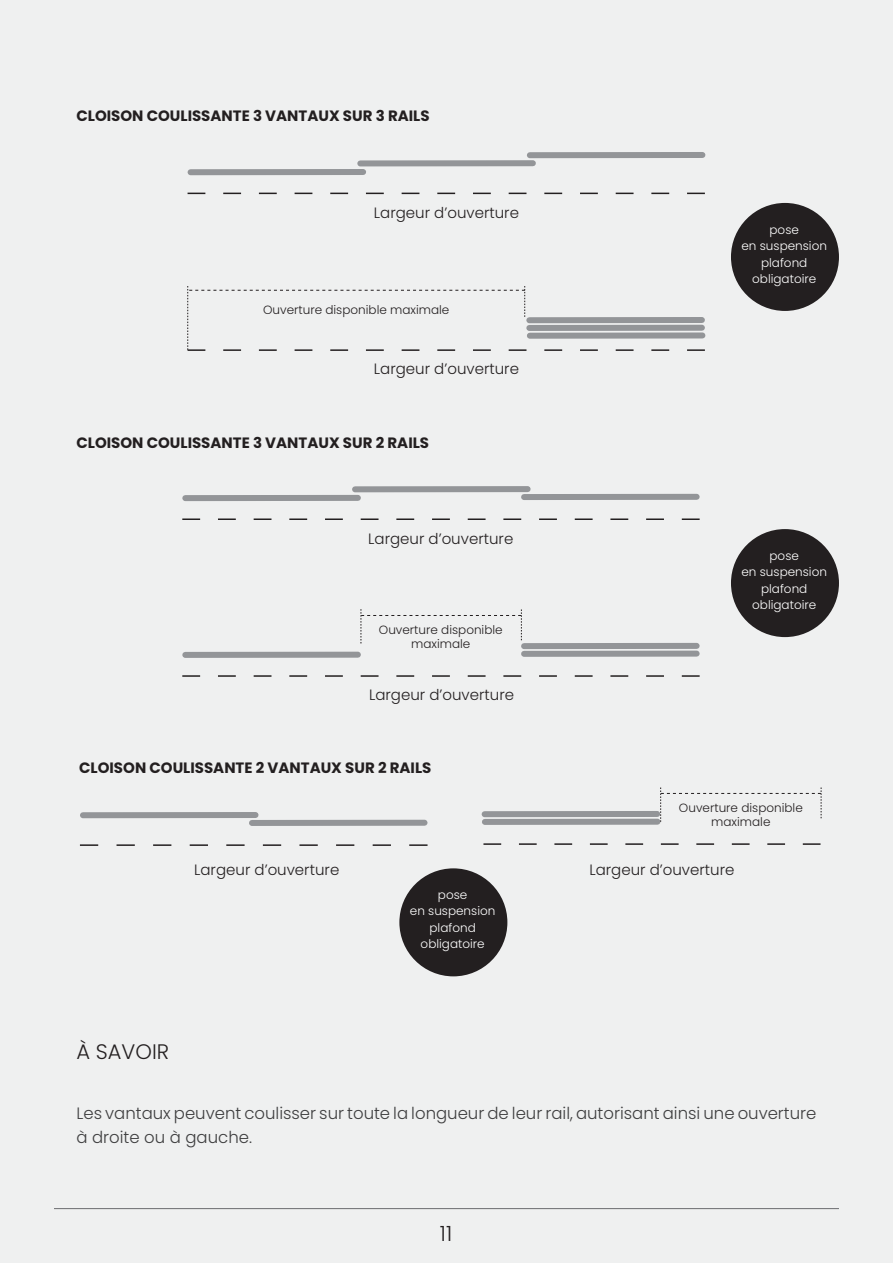
<style>
.page{position:relative;width:893px;height:1263px;background:#eff0f0}
.page>*{position:absolute;margin:0;border:0;box-sizing:border-box;transform-origin:0 0}
.t1{font:300 21px "Poppins";color:#231f20}
.t2{font:300 16.5px/24px "Poppins";color:#3e3e3f}
.t3{font:300 15px "Poppins";color:#231f20}
.t4{font:700 15px "Poppins";color:#231f20}
.t5{font:300 12px/16.5px "Poppins";color:#fff;text-align:center}
.t6{font:300 12px "Poppins";color:#231f20}
</style>
<div class="page">
<hr style="left:54px;top:1208px;width:785px;height:1px;background:#6c6d70">
<div style="left:360px;top:160px;width:173px;height:6px;background:#939598"></div>
<div style="left:530px;top:152px;width:172px;height:6px;background:#939598"></div>
<svg style="left:188px;top:193px;width:517px;height:1px"></svg>
<div style="left:191px;top:169px;width:172px;height:6px;background:#939598"></div>
<svg style="left:187px;top:286px;width:518px;height:65px"></svg>
<div style="left:355px;top:486px;width:173px;height:6px;background:#939598"></div>
<div style="left:524px;top:494px;width:173px;height:6px;background:#939598"></div>
<svg style="left:182px;top:518px;width:518px;height:2px"></svg>
<div style="left:185px;top:495px;width:173px;height:6px;background:#939598"></div>
<div style="left:524px;top:643px;width:173px;height:6px;background:#939598"></div>
<div style="left:524px;top:651px;width:173px;height:6px;background:#939598"></div>
<svg style="left:182px;top:675px;width:518px;height:2px"></svg>
<div style="left:185px;top:652px;width:173px;height:6px;background:#939598"></div>
<svg style="left:361px;top:609px;width:161px;height:34px"></svg>
<div style="left:83px;top:812px;width:173px;height:6px;background:#939598"></div>
<div style="left:252px;top:820px;width:173px;height:6px;background:#939598"></div>
<svg style="left:80px;top:844px;width:348px;height:2px"></svg>
<div style="left:485px;top:819px;width:172px;height:6px;background:#939598"></div>
<div style="left:485px;top:811px;width:172px;height:6px;background:#939598"></div>
<svg style="left:483px;top:843px;width:337px;height:2px"></svg>
<svg style="left:660px;top:787px;width:162px;height:35px"></svg>
<div style="left:731px;top:203px;width:108px;height:108px;background:#231f20;border-radius:50%"></div>
<div style="left:731px;top:529px;width:108px;height:108px;background:#231f20;border-radius:50%"></div>
<div style="left:399px;top:868px;width:108px;height:108px;background:#231f20;border-radius:50%"></div>
<p class="t4" style="left:76px;top:107px;width:355px">CLOISON COULISSANTE 3 VANTAUX SUR 3 RAILS</p>
<p class="t3" style="left:374px;top:204px;width:147px">Largeur d’ouverture</p>
<p class="t6" style="left:263px;top:303px;width:188px">Ouverture disponible maximale</p>
<p class="t3" style="left:374px;top:360px;width:147px">Largeur d’ouverture</p>
<p class="t4" style="left:76px;top:434px;width:354px">CLOISON COULISSANTE 3 VANTAUX SUR 2 RAILS</p>
<p class="t3" style="left:368px;top:530px;width:147px">Largeur d’ouverture</p>
<p class="t6" style="left:379px;top:622px;width:125px">Ouverture disponible</p>
<p class="t6" style="left:411px;top:637px;width:61px">maximale</p>
<p class="t3" style="left:369px;top:686px;width:147px">Largeur d’ouverture</p>
<p class="t4" style="left:79px;top:759px;width:354px">CLOISON COULISSANTE 2 VANTAUX SUR 2 RAILS</p>
<p class="t3" style="left:194px;top:861px;width:147px">Largeur d’ouverture</p>
<p class="t1" style="left:76px;top:1039px;width:94px">À SAVOIR</p>
<p class="t5" style="left:438px;top:886px;width:31px">pose</p>
<p class="t5" style="left:410px;top:903px;width:87px">en suspension plafond obligatoire</p>
<p class="t5" style="left:769px;top:221px;width:31px">pose</p>
<p class="t5" style="left:741px;top:238px;width:87px">en suspension plafond obligatoire</p>
<p class="t5" style="left:769px;top:547px;width:31px">pose</p>
<p class="t5" style="left:741px;top:564px;width:87px">en suspension plafond obligatoire</p>
<p class="t6" style="left:679px;top:800px;width:125px">Ouverture disponible</p>
<p class="t6" style="left:711px;top:815px;width:61px">maximale</p>
<p class="t3" style="left:589px;top:861px;width:147px">Largeur d’ouverture</p>
<p class="t2" style="left:76px;top:1101px;width:741px">Les vantaux peuvent coulisser sur toute la longueur de leur rail, autorisant ainsi une ouverture à droite ou à gauche.</p>
<h1 class="t1" style="left:440px;top:1221px;width:14px">11</h1>
</div>
